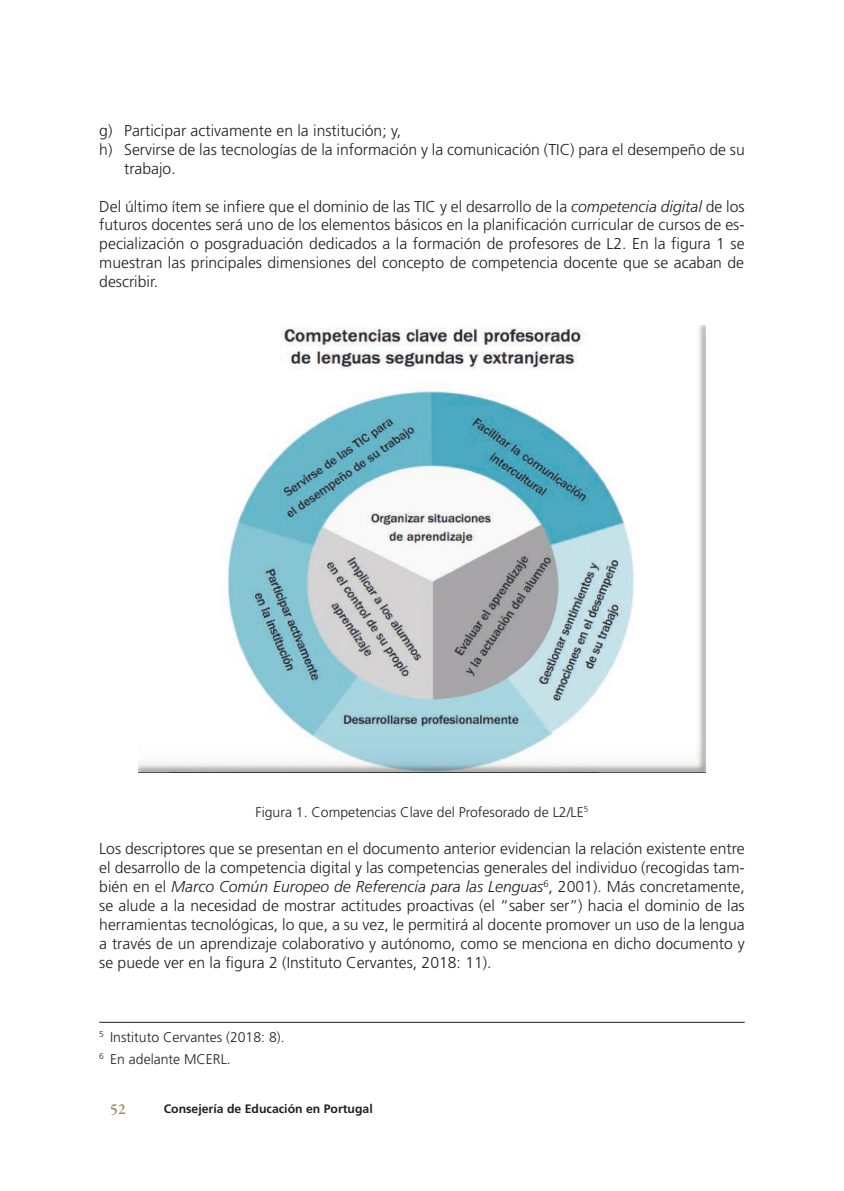
<style>
.page{position:relative;width:844px;height:1191px;background:#fff}
.page>*{position:absolute;margin:0;border:0;box-sizing:border-box;transform-origin:0 0}
.t1{font:300 15.75px/18.9px "Frutiger";color:#231f20;text-align:justify}
.t2{font:600 15.75px "Garamond Premr Pro";color:#999178}
.t3{font:300 14px/22.2px "Frutiger";color:#231f20}
.t4{font:700 12.25px "Frutiger";color:#231f20}
.s1{font-style:italic}
</style>
<div class="page">
<hr style="left:99px;top:1022px;width:645px;height:1px;background:#231f20">
<img style="left:138px;top:325px;width:567px;height:447px">
<p class="t1" style="left:99px;top:122px;width:303px">g) Participar activamente en la institución; y,</p>
<p class="t1" style="left:99px;top:141px;width:646px">h) Servirse de las tecnologías de la información y la comunicación (TIC) para el desempeño de su</p>
<p class="t1" style="left:124px;top:160px;width:53px">trabajo.</p>
<p class="t1" style="left:99px;top:198px;width:646px">Del último ítem se infiere que el dominio de las TIC y el desarrollo de la <span class="s1">competencia digital</span> de los futuros docentes será uno de los elementos básicos en la planificación curricular de cursos de es&shy;pecialización o posgraduación dedicados a la formación de profesores de L2. En la figura 1 se muestran las principales dimensiones del concepto de competencia docente que se acaban de describir.</p>
<p class="t3" style="left:255px;top:801px;width:334px">Figura 1. Competencias Clave del Profesorado de L2/LE<sup>5</sup></p>
<p class="t1" style="left:99px;top:840px;width:646px">Los descriptores que se presentan en el documento anterior evidencian la relación existente entre el desarrollo de la competencia digital y las competencias generales del individuo (recogidas tam&shy;bién en el <span class="s1">Marco Común Europeo de Referencia para las Lenguas</span><sup>6</sup>, 2001). Más concretamente, se alude a la necesidad de mostrar actitudes proactivas (el “saber ser”) hacia el dominio de las herramientas tecnológicas, lo que, a su vez, le permitirá al docente promover un uso de la lengua a través de un aprendizaje colaborativo y autónomo, como se menciona en dicho documento y se puede ver en la figura 2 (Instituto Cervantes, 2018: 11).</p>
<p class="t3" style="left:99px;top:1027px;width:187px"><sup>5</sup> Instituto Cervantes (2018: 8).<br><sup>6</sup> En adelante MCERL.</p>
<p class="t2" style="left:110px;top:1102px;width:17px">52</p>
<p class="t4" style="left:164px;top:1104px;width:210px">Consejería de Educación en Portugal</p>
</div>
